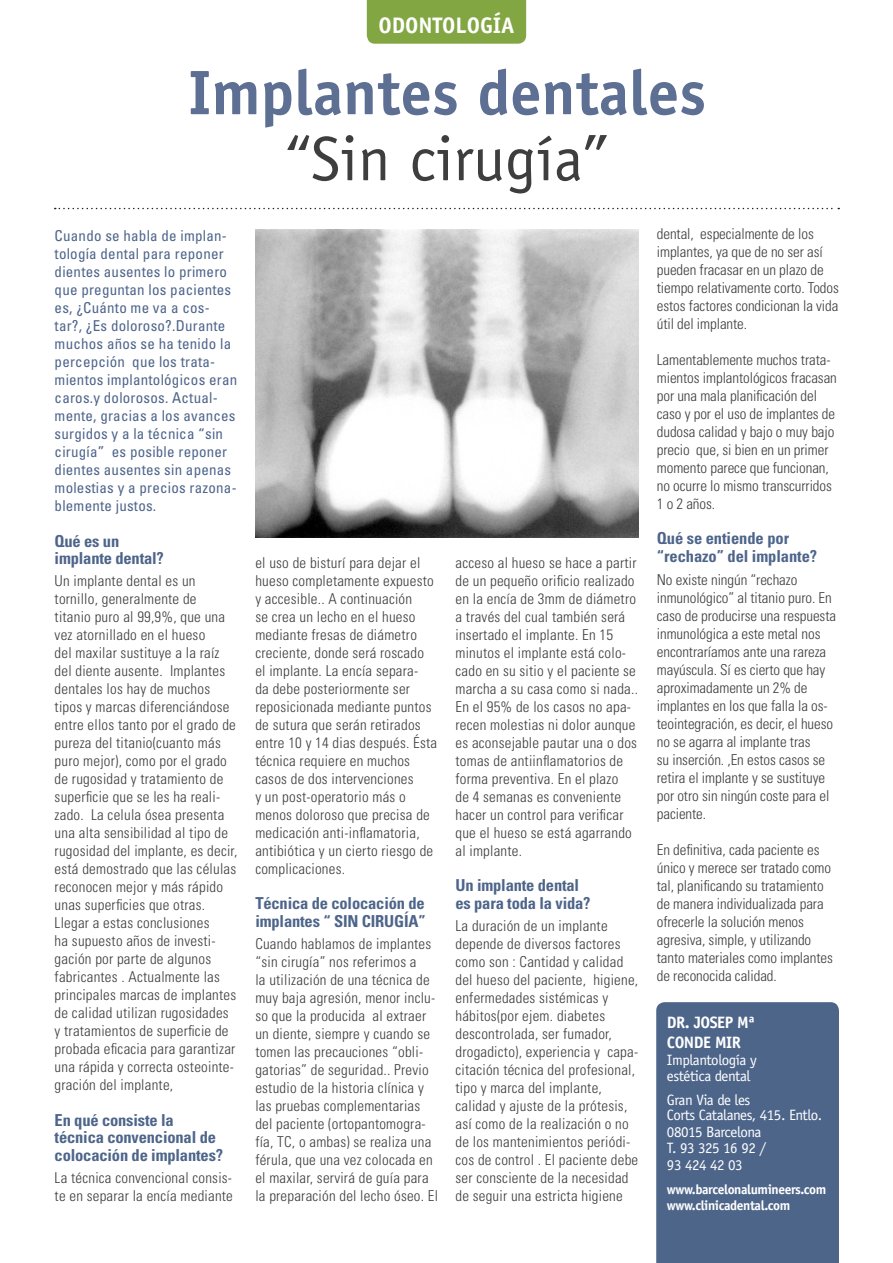
<style>
.page{position:relative;width:893px;height:1263px;background:#fff}
.page>*{position:absolute;margin:0;border:0;box-sizing:border-box;transform-origin:0 0}
.t1{font:700 63px "Officina Sans";color:#5d6f92}
.t2{font:63px "Officina Sans";color:#3e3e3f}
.t3{font:700 22.5px "Officina Sans";color:#fff}
.t4{font:700 condensed 16.5px/18px "Univers";letter-spacing:-.01em;color:#4e658a}
.t5{font:700 16.5px/19.8px "Officina Sans";letter-spacing:-.03em;color:#fff}
.t6{font:300 condensed 15px/18px "Univers";letter-spacing:.015em;color:#3e3e3f}
.t7{font:300 condensed 15px/18px "Univers";letter-spacing:-.005em;color:#3e3e3f}
.t8{font:condensed 15px/18px "Univers";letter-spacing:.015em;color:#4e658a}
.t9{font:15px/16.5px "Officina Sans";letter-spacing:-.03em;color:#fff}
.t10{font:700 13.5px/16.5px "Officina Sans";letter-spacing:-.03em;color:#fff}
</style>
<div class="page">
<div style="left:367px;top:0;width:159px;height:44px;background:#82a642"></div>
<svg style="left:55px;top:208px;width:784px;height:1px"></svg>
<div style="left:656px;top:1002px;width:183px;height:261px;background:#4e658a"></div>
<img style="left:255px;top:229px;width:383px;height:309px">
<h2 class="t3" style="left:378px;top:11px;width:138px">ODONTOLOGÍA</h2>
<h1 class="t1" style="left:188px;top:53px;width:519px">Implantes dentales</h1>
<h1 class="t2" style="left:285px;top:122px;width:325px">“Sin cirugía”</h1>
<p class="t8" style="left:55px;top:227px;width:184px">Cuando se habla de implan&shy;tología dental para reponer dientes ausentes lo primero que preguntan los pacientes es, ¿Cuánto me va a cos&shy;tar?, ¿Es doloroso?.Durante muchos años se ha tenido la percepción que los trata&shy;mientos implantológicos eran caros.y dolorosos. Actual&shy;mente, gracias a los avances surgidos y a la técnica “sin cirugía” es posible reponer dientes ausentes sin apenas molestias y a precios razona&shy;blemente justos.</p>
<p class="t4" style="left:55px;top:532px;width:111px;line-height:17.2px">Qué es un implante dental?</p>
<p class="t6" style="left:55px;top:572px;width:184px">Un implante dental es un tornillo, generalmente de<br>titanio puro al 99,9%, que una vez atornillado en el hueso<br>del maxilar sustituye a la raíz del diente ausente. Implantes dentales los hay de muchos tipos y marcas diferenciándose entre ellos tanto por el grado de pureza del titanio(cuanto más puro mejor), como por el grado de rugosidad y tratamiento de superficie que se les ha reali&shy;zado. La celula ósea presenta una alta sensibilidad al tipo de rugosidad del implante, es decir, está demostrado que las células reconocen mejor y más rápido unas superficies que otras.<br>Llegar a estas conclusiones<br>ha supuesto años de investi&shy;gación por parte de algunos fabricantes . Actualmente las principales marcas de implantes de calidad utilizan rugosidades y tratamientos de superficie de probada eficacia para garantizar una rápida y correcta osteointe&shy;gración del implante,</p>
<p class="t4" style="left:55px;top:1111px;width:170px;line-height:17.5px">En qué consiste la técnica convencional de colocación de implantes?</p>
<p class="t6" style="left:55px;top:1169px;width:180px">La técnica convencional consis&shy;te en separar la encía mediante</p>
<p class="t7" style="left:657px;top:225px;width:184px">dental, especialmente de los implantes, ya que de no ser así pueden fracasar en un plazo de tiempo relativamente corto. Todos estos factores condicionan la vida útil del implante.</p>
<p class="t7" style="left:657px;top:351px;width:182px">Lamentablemente muchos trata&shy;mientos implantológicos fracasan por una mala planificación del caso y por el uso de implantes de dudosa calidad y bajo o muy bajo precio que, si bien en un primer momento parece que funcionan, no ocurre lo mismo transcurridos<br>1 o 2 años.</p>
<p class="t4" style="left:657px;top:529px;width:162px">Qué se entiende por “rechazo” del implante?</p>
<p class="t7" style="left:657px;top:570px;width:181px">No existe ningún “rechazo inmunológico” al titanio puro. En caso de producirse una respuesta inmunológica a este metal nos encontraríamos ante una rareza mayúscula. Sí es cierto que hay aproximadamente un 2% de implantes en los que falla la os&shy;teointegración, es decir, el hueso no se agarra al implante tras<br>su inserción. ,En estos casos se retira el implante y se sustituye por otro sin ningún coste para el paciente.</p>
<p class="t7" style="left:657px;top:840px;width:178px">En definitiva, cada paciente es único y merece ser tratado como tal, planificando su tratamiento de manera individualizada para ofrecerle la solución menos agresiva, simple, y utilizando tanto materiales como implantes de reconocida calidad.</p>
<p class="t5" style="left:667px;top:1013px;width:90px">DR. JOSEP Mª<br>CONDE MIR</p>
<p class="t9" style="left:667px;top:1051px;width:91px">Implantología y estética dental</p>
<p class="t9" style="left:667px;top:1093px;width:157px;line-height:15px">Gran Via de les<br>Corts Catalanes, 415. Entlo.</p>
<p class="t9" style="left:667px;top:1123px;width:101px">08015 Barcelona<br>T. 93 325 16 92 /<br>93 424 42 03</p>
<p class="t10" style="left:667px;top:1181px;width:161px">www.barcelonalumineers.com www.clinicadental.com</p>
<p class="t6" style="left:455px;top:553px;width:184px">acceso al hueso se hace a partir de un pequeño orificio realizado en la encía de 3mm de diámetro a través del cual también será insertado el implante. En 15 minutos el implante está colo&shy;cado en su sitio y el paciente se marcha a su casa como si nada..<br>En el 95% de los casos no apa&shy;recen molestias ni dolor aunque es aconsejable pautar una o dos tomas de antiinflamatorios de forma preventiva. En el plazo<br>de 4 semanas es conveniente hacer un control para verificar que el hueso se está agarrando al implante.</p>
<p class="t4" style="left:455px;top:876px;width:137px">Un implante dental es para toda la vida?</p>
<p class="t6" style="left:455px;top:917px;width:184px">La duración de un implante depende de diversos factores como son : Cantidad y calidad del hueso del paciente, higiene, enfermedades sistémicas y hábitos(por ejem. diabetes descontrolada, ser fumador, drogadicto), experiencia y capa&shy;citación técnica del profesional, tipo y marca del implante, calidad y ajuste de la prótesis, así como de la realización o no de los mantenimientos periódi&shy;cos de control . El paciente debe ser consciente de la necesidad de seguir una estricta higiene</p>
<p class="t6" style="left:255px;top:553px;width:183px">el uso de bisturí para dejar el hueso completamente expuesto y accesible.. A continuación<br>se crea un lecho en el hueso mediante fresas de diámetro creciente, donde será roscado el implante. La encía separa-<br>da debe posteriormente ser reposicionada mediante puntos de sutura que serán retirados entre 10 y 14 dias después. Ésta técnica requiere en muchos casos de dos intervenciones<br>y un post-operatorio más o menos doloroso que precisa de medicación anti-inflamatoria, antibiótica y un cierto riesgo de complicaciones.</p>
<p class="t4" style="left:255px;top:894px;width:172px">Técnica de colocación de implantes “ SIN CIRUGÍA”</p>
<p class="t6" style="left:255px;top:935px;width:184px">Cuando hablamos de implantes “sin cirugía” nos referimos a<br>la utilización de una técnica de muy baja agresión, menor inclu&shy;so que la producida al extraer un diente, siempre y cuando se tomen las precauciones “obli&shy;gatorias” de seguridad.. Previo estudio de la historia clínica y las pruebas complementarias del paciente (ortopantomogra&shy;fía, TC, o ambas) se realiza una férula, que una vez colocada en el maxilar, servirá de guía para la preparación del lecho óseo. El</p>
</div>
